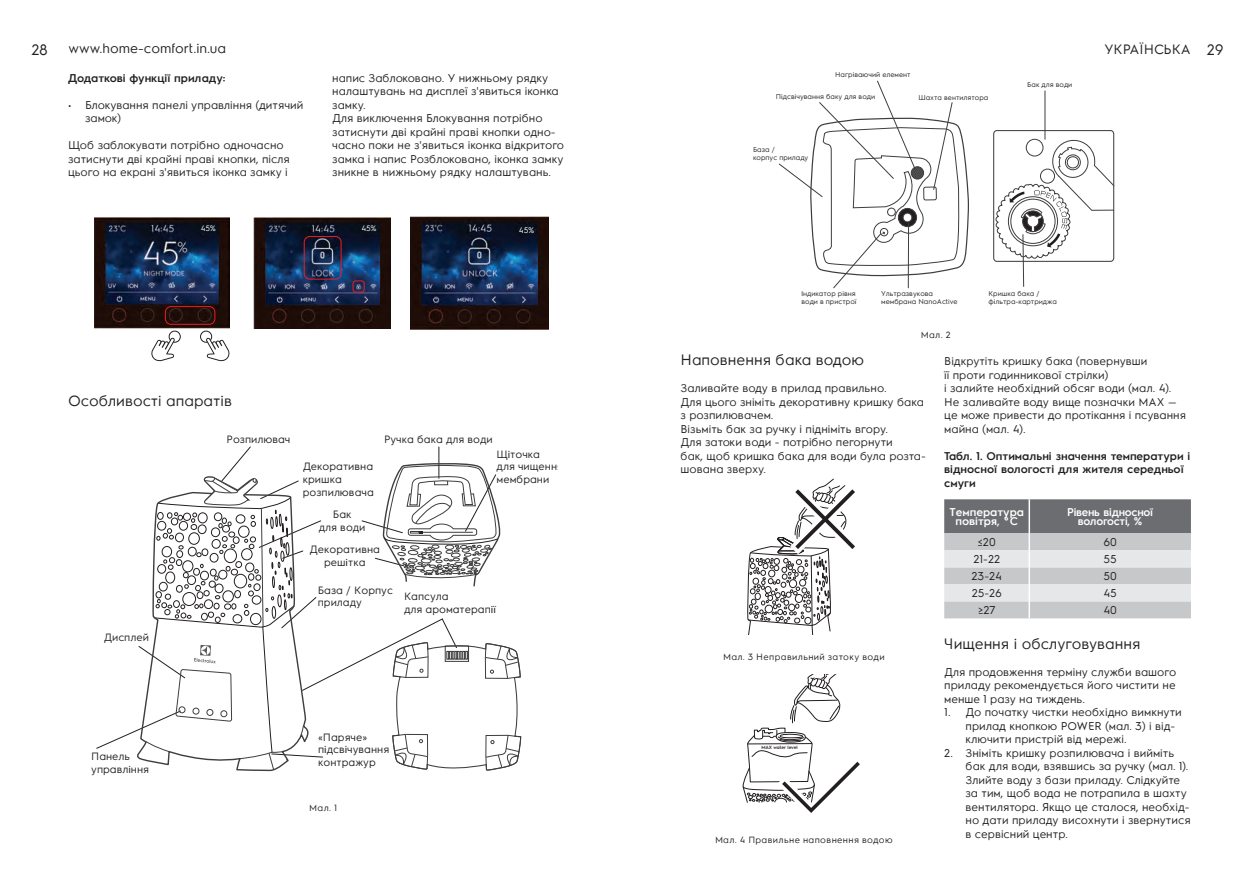
<style>
.page{position:relative;width:1259px;height:893px;background:#fff}
.page>*{position:absolute;margin:0;border:0;box-sizing:border-box;transform-origin:0 0}
.t1{font:15px "Electrolux Sans C";color:#231f20}
.t2{font:13.5px "Electrolux Sans C";color:#231f20}
.t3{font:11.25px/13.5px "Electrolux Sans C";color:#231f20}
.t4{font:600 11.25px/13.5px "Electrolux Sans C";color:#231f20}
.t5{font:600 11.25px/9px "Electrolux Sans C";letter-spacing:-.02em;color:#fff;text-align:center}
.t6{font:600 11.25px/9px "Electrolux Sans C";color:#fff;text-align:center}
.t7{font:10.65px/12.8px "Electrolux Sans";color:#231f20}
.t8{font:9px "Electrolux Sans C";letter-spacing:.045em;color:#231f20}
.t9{font:8.1px "Electrolux Sans";color:#fff}
.t10{font:7.95px "Electrolux Sans";color:#fff}
.t11{font:7.05px/8.4px "Electrolux Sans";color:#231f20}
.t12{font:4.65px "Electrolux Sans Sem Bd";letter-spacing:-.005em;color:#231f20}
.s1{font-size:15px}
.s2{font-family:"Myriad Pro"}
</style>
<div class="page">
<img style="left:254px;top:217px;width:136px;height:112px">
<img style="left:94px;top:217px;width:136px;height:112px">
<div style="left:200px;top:331px;width:12px;height:12px;border:1px solid #231f20;border-radius:50%"></div>
<svg style="left:206px;top:337px;width:24px;height:24px"></svg>
<div style="left:169px;top:331px;width:12px;height:12px;border:1px solid #231f20;border-radius:50%"></div>
<svg style="left:151px;top:337px;width:24px;height:24px"></svg>
<div style="left:165px;top:306px;width:50px;height:19px;border:1px solid #ee1d23;border-radius:6px"></div>
<div style="left:304px;top:236px;width:37px;height:44px;border:1px solid #ee1d23;border-radius:6px"></div>
<div style="left:352px;top:280px;width:13px;height:13px;border:1px solid #ee1d23;border-radius:3px"></div>
<div style="left:200px;top:224px;width:17px;height:9px;background:#09111c"></div>
<div style="left:361px;top:224px;width:16px;height:9px;background:#09111c"></div>
<img style="left:411px;top:217px;width:137px;height:113px">
<div style="left:518px;top:224px;width:17px;height:10px;background:#09111c"></div>
<svg style="left:96px;top:446px;width:425px;height:326px"></svg>
<div style="left:993px;top:130px;width:121px;height:132px;border:1px solid #3e3e3f;border-radius:3px"></div>
<svg style="left:995px;top:137px;width:119px;height:150px"></svg>
<hr style="left:1044px;top:91px;width:1px;height:49px;background:#3e3e3f">
<svg style="left:778px;top:80px;width:191px;height:209px"></svg>
<svg style="left:747px;top:479px;width:108px;height:156px"></svg>
<svg style="left:743px;top:675px;width:117px;height:138px"></svg>
<svg style="left:944px;top:499px;width:247px;height:119px;background:#b7b8ba"></svg>
<h1 class="t1" style="left:31px;top:39px;width:18px">28</h1>
<p class="t2" style="left:69px;top:38px;width:159px">www.home-comfort.in.ua</p>
<p class="t2" style="left:1104px;top:40px;width:121px">УКРАЇНСЬКА <span class="s1">29</span></p>
<p class="t4" style="left:68px;top:70px;width:159px">Додаткові функції приладу:</p>
<p class="t3" style="left:85px;top:97px;width:220px;text-indent:-17px">• Блокування панелі управління (дитячий замок)</p>
<p class="t3" style="left:68px;top:138px;width:223px">Щоб заблокувати потрібно одночасно затиснути дві крайні праві кнопки, після цього на екрані з'явиться іконка замку і</p>
<p class="t11" style="left:835px;top:70px;width:77px">Нагр<span class="s2">і</span>ваючий елемент</p>
<p class="t11" style="left:776px;top:92px;width:101px">П<span class="s2">і</span>дсв<span class="s2">і</span>чування баку для води</p>
<p class="t3" style="left:332px;top:70px;width:233px">напис Заблоковано. У нижньому рядку налаштувань на дисплеї з'явиться іконка замку.<br>Для виключення Блокування потрібно затиснути дві крайні праві кнопки одно&shy;часно поки не з'явиться іконка відкритого замка і напис Розблоковано, іконка замку зникне в нижньому рядку налаштувань.</p>
<p class="t11" style="left:1027px;top:80px;width:47px">Бак для води</p>
<p class="t11" style="left:918px;top:92px;width:71px">Шахта вентилятора</p>
<p class="t11" style="left:753px;top:145px;width:57px">База /<br>корпус приладу</p>
<p class="t10" style="left:201px;top:223px;width:17px">45%</p>
<p class="t10" style="left:361px;top:223px;width:17px">45%</p>
<p class="t9" style="left:359px;top:224px;width:17px">45%</p>
<p class="t9" style="left:519px;top:224px;width:17px">45%</p>
<h1 class="t1" style="left:68px;top:390px;width:165px">Особливості апаратів</h1>
<p class="t7" style="left:227px;top:432px;width:65px">Розпилювач</p>
<p class="t7" style="left:104px;top:630px;width:46px">Дисплей</p>
<p class="t7" style="left:303px;top:459px;width:72px">Декоративна кришка розпилювача</p>
<p class="t7" style="left:384px;top:432px;width:110px">Ручка бака для води</p>
<p class="t7" style="left:496px;top:447px;width:68px">Щ<span class="s2">і</span>точка<br>для чищення мембрани</p>
<p class="t7" style="left:319px;top:507px;width:48px;text-align:center">Бак<br>для води</p>
<p class="t7" style="left:310px;top:542px;width:72px;text-align:center">Декоративна реш<span class="s2">і</span>тка</p>
<p class="t7" style="left:318px;top:583px;width:77px">База / Корпус приладу</p>
<p class="t7" style="left:404px;top:589px;width:93px">Капсула<br>для ароматерап<span class="s2">ії</span></p>
<p class="t7" style="left:91px;top:749px;width:59px">Панель управл<span class="s2">і</span>ння</p>
<p class="t7" style="left:318px;top:730px;width:73px">«Паряче» п<span class="s2">і</span>дсв<span class="s2">і</span>чування контражур</p>
<p class="t8" style="left:309px;top:801px;width:29px">Мал. 1</p>
<p class="t11" style="left:801px;top:289px;width:57px"><span class="s2">І</span>ндикатор р<span class="s2">і</span>вня води в пристро<span class="s2">ї</span></p>
<p class="t11" style="left:881px;top:289px;width:78px">Ультразвукова мембрана NanoActive</p>
<p class="t11" style="left:988px;top:289px;width:70px">Кришка бака / ф<span class="s2">і</span>льтра-картриджа</p>
<p class="t8" style="left:921px;top:329px;width:31px">Мал. 2</p>
<h1 class="t1" style="left:680px;top:349px;width:185px">Наповнення бака водою</h1>
<p class="t3" style="left:680px;top:381px;width:247px">Заливайте воду в прилад правильно.<br>Для цього зніміть декоративну кришку бака з розпилювачем.<br>Візьміть бак за ручку і підніміть вгору.<br>Для затоки води - потрібно пегорнути<br>бак, щоб кришка бака для води була розта&shy;шована зверху.</p>
<p class="t8" style="left:723px;top:651px;width:163px">Мал. 3 Неправильний затоку води</p>
<p class="t12" style="left:761px;top:744px;width:38px">MAX water level</p>
<p class="t8" style="left:715px;top:833px;width:179px">Мал. 4 Правильне наповнення водою</p>
<p class="t3" style="left:944px;top:354px;width:243px">Відкрутіть кришку бака (повернувши<br>її проти годинникової стрілки)<br>і залийте необхідний обсяг води (мал. 4).<br>Не заливайте воду вище позначки МАХ — це може привести до протікання і псування майна (мал. 4).</p>
<p class="t4" style="left:944px;top:448px;width:248px">Табл. 1. Оптимальні значення температури і відносної вологості для жителя середньої смуги</p>
<p class="t6" style="left:949px;top:507px;width:76px">Температура повітря, °C</p>
<p class="t5" style="left:1067px;top:507px;width:88px">Рівень відносної вологості, %</p>
<p class="t3" style="left:978px;top:535px;width:19px">≤20</p>
<p class="t3" style="left:1103px;top:535px;width:15px">60</p>
<p class="t3" style="left:973px;top:552px;width:28px">21-22</p>
<p class="t3" style="left:1103px;top:552px;width:15px">55</p>
<p class="t3" style="left:971px;top:569px;width:32px">23-24</p>
<p class="t3" style="left:1103px;top:569px;width:15px">50</p>
<p class="t3" style="left:971px;top:586px;width:32px">25-26</p>
<p class="t3" style="left:1103px;top:586px;width:15px">45</p>
<p class="t3" style="left:978px;top:603px;width:19px">≥27</p>
<p class="t3" style="left:1103px;top:603px;width:15px">40</p>
<h1 class="t1" style="left:944px;top:633px;width:198px">Чищення і обслуговування</h1>
<p class="t3" style="left:944px;top:664px;width:234px;text-align:justify">Для продовження терміну служби вашого приладу рекомендується його чистити не менше 1 разу на тиждень.</p>
<p class="t3" style="left:965px;top:705px;width:218px;text-indent:-21px">1. До початку чистки необхідно вимкнути прилад кнопкою POWER (мал. 3) і від&shy;ключити пристрій від мережі.</p>
<p class="t3" style="left:965px;top:745px;width:227px;text-indent:-21px">2. Зніміть кришку розпилювача і вийміть бак для води, взявшись за ручку (мал. 1).<br>Злийте воду з бази приладу. Слідкуйте за тим, щоб вода не потрапила в шахту вентилятора. Якщо це сталося, необхід&shy;но дати приладу висохнути і звернутися в сервісний центр.</p>
</div>
